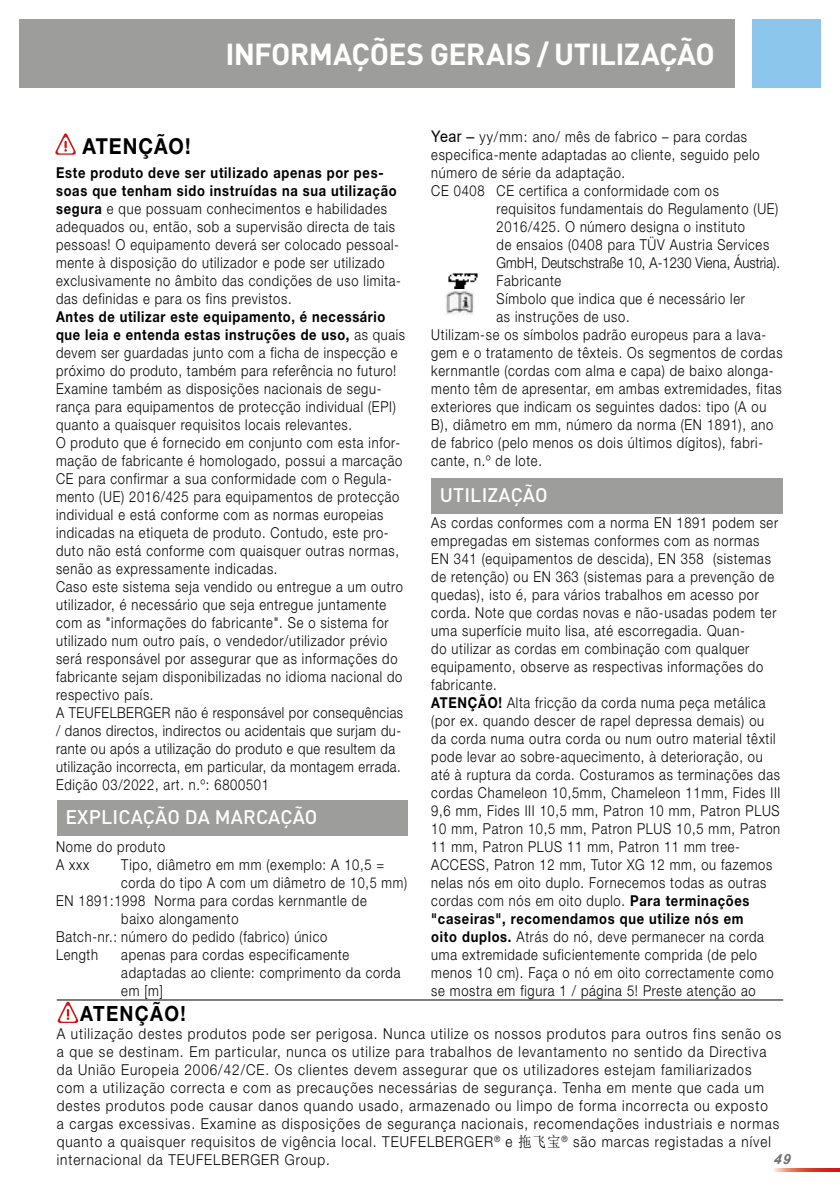
<style>
.page{position:relative;width:840px;height:1191px;background:#fff}
.page>*{position:absolute;margin:0;border:0;box-sizing:border-box;transform-origin:0 0}
.t1{font:700 30px "DIN Pro";letter-spacing:-.02em;color:#fff}
.t2{font:700 22px "Helvetica Neue LT";letter-spacing:.05em;color:#000;scale:.9 1}
.t3{font:700 21px "Helvetica Neue LT";letter-spacing:.07em;color:#000;scale:.9 1}
.t4{font:500 19.4px "DIN Pro";letter-spacing:.005em;color:#fff}
.t5{font:300 15px/18px "Helvetica Neue LT";letter-spacing:.055em;color:#000;scale:.86 1}
.t6{font:300 15px/18px "Helvetica Neue LT";letter-spacing:.055em;color:#000;scale:.9 1}
.t7{font:300 15px "Helvetica Neue LT";letter-spacing:.01em;color:#000;scale:.86 1}
.t8{font:300 15px "Helvetica Neue LT";letter-spacing:.055em;color:#000;scale:.84 1}
.t9{font:italic 700 14px "Arial";color:#706f6f}
.s1{font-weight:700}
.s2{font-family:"Arial";font-weight:400;font-size:16px}
.s3{font-family:"Sim Sun";font-weight:400}
</style>
<div class="page">
<svg style="left:773px;top:1168px;width:66px;height:3px"></svg>
<div style="left:20px;top:20px;width:714px;height:68px;background:#9d9d9c"></div>
<div style="left:751px;top:20px;width:68px;height:68px;background:#8cc6ed"></div>
<svg style="left:55px;top:133px;width:21px;height:22px"></svg>
<svg style="left:57px;top:1001px;width:22px;height:22px"></svg>
<hr style="left:57px;top:999px;width:725px;height:1px;background:#000">
<div style="left:57px;top:800px;width:350px;height:36px;background:#9d9d9c"></div>
<img style="left:448px;top:273px;width:29px;height:16px">
<img style="left:446px;top:291px;width:28px;height:24px">
<div style="left:431px;top:478px;width:351px;height:35px;background:#9d9d9c"></div>
<h1 class="t1" style="left:225px;top:29px;width:491px">INFORMAÇÕES GERAIS / UTILIZAÇÃO</h1>
<h2 class="t2" style="left:83px;top:132px;width:121px">ATENÇÃO!</h2>
<p class="t5" style="left:56px;top:163px;width:402px"><span class="s1">Este produto deve ser utilizado apenas por pes&shy;soas que tenham sido instruídas na sua utilização segura</span> e que possuam conhecimentos e habilidades adequados ou, então, sob a supervisão directa de tais pessoas! O equipamento deverá ser colocado pessoal&shy;mente à disposição do utilizador e pode ser utilizado exclusivamente no âmbito das condições de uso limita&shy;das definidas e para os fins previstos.</p>
<p class="t5" style="left:56px;top:307px;width:407px"><span class="s1">Antes de utilizar este equipamento, é necessário que leia e entenda estas instruções de uso,</span> as quais devem ser guardadas junto com a ficha de inspecção e próximo do produto, também para referência no futuro!<br>Examine também as disposições nacionais de segu&shy;rança para equipamentos de protecção individual (EPI) quanto a quaisquer requisitos locais relevantes.<br>O produto que é fornecido em conjunto com esta infor&shy;mação de fabricante é homologado, possui a marcação CE para confirmar a sua conformidade com o Regula&shy;mento (UE) 2016/425 para equipamentos de protecção individual e está conforme com as normas europeias indicadas na etiqueta de produto. Contudo, este pro&shy;duto não está conforme com quaisquer outras normas, senão as expressamente indicadas.<br>Caso este sistema seja vendido ou entregue a um outro utilizador, é necessário que seja entregue juntamente com as "informações do fabricante". Se o sistema for utilizado num outro país, o vendedor/utilizador prévio será responsável por assegurar que as informações do fabricante sejam disponibilizadas no idioma nacional do respectivo país.<br>A TEUFELBERGER não é responsável por consequências / danos directos, indirectos ou acidentais que surjam du&shy;rante ou após a utilização do produto e que resultem da utilização incorrecta, em particular, da montagem errada.<br>Edição 03/2022, art. n.º: 6800501</p>
<p class="t4" style="left:65px;top:801px;width:253px">EXPLICAÇÃO DA MARCAÇÃO</p>
<p class="t5" style="left:56px;top:837px;width:128px">Nome do produto<br>A xxx</p>
<p class="t5" style="left:121px;top:855px;width:307px">Tipo, diâmetro em mm (exemplo: A 10,5 =</p>
<p class="t8" style="left:121px;top:873px;width:341px">corda do tipo A com um diâmetro de 10,5 mm)</p>
<p class="t5" style="left:56px;top:891px;width:362px">EN 1891:1998 Norma para cordas kernmantle de</p>
<p class="t5" style="left:121px;top:909px;width:138px">baixo alongamento</p>
<p class="t5" style="left:56px;top:927px;width:317px">Batch-nr.: número do pedido (fabrico) único</p>
<p class="t5" style="left:56px;top:945px;width:50px">Length</p>
<p class="t5" style="left:121px;top:945px;width:326px">apenas para cordas especificamente adaptadas ao cliente: comprimento da corda em [m]</p>
<p class="t6" style="left:431px;top:127px;width:352px"><span class="s2">Year –</span> yy/mm: ano/ mês de fabrico – para cordas</p>
<p class="t5" style="left:431px;top:145px;width:383px">especifica-mente adaptadas ao cliente, seguido pelo</p>
<p class="t5" style="left:431px;top:163px;width:227px">número de série da adaptação.</p>
<p class="t5" style="left:431px;top:181px;width:336px">CE 0408 CE certifica a conformidade com os</p>
<p class="t5" style="left:496px;top:199px;width:329px">requisitos fundamentais do Regulamento (UE)</p>
<p class="t5" style="left:496px;top:217px;width:290px">2016/425. O número designa o instituto</p>
<p class="t5" style="left:496px;top:235px;width:318px">de ensaios (0408 para TÜV Austria Services</p>
<p class="t7" style="left:496px;top:254px;width:331px">GmbH, Deutschstraße 10, A-1230 Viena, Áustria).</p>
<p class="t5" style="left:496px;top:271px;width:77px">Fabricante</p>
<p class="t5" style="left:496px;top:289px;width:290px">Símbolo que indica que é necessário ler</p>
<p class="t5" style="left:496px;top:307px;width:156px">as instruções de uso.</p>
<p class="t5" style="left:431px;top:325px;width:391px">Utilizam-se os símbolos padrão europeus para a lava-</p>
<p class="t5" style="left:431px;top:343px;width:410px">gem e o tratamento de têxteis. Os segmentos de cordas</p>
<p class="t5" style="left:431px;top:361px;width:399px">kernmantle (cordas com alma e capa) de baixo alonga-</p>
<p class="t5" style="left:431px;top:379px;width:409px">mento têm de apresentar, em ambas extremidades, fitas</p>
<p class="t5" style="left:431px;top:397px;width:391px">exteriores que indicam os seguintes dados: tipo (A ou</p>
<p class="t5" style="left:431px;top:415px;width:399px">B), diâmetro em mm, número da norma (EN 1891), ano</p>
<p class="t5" style="left:431px;top:433px;width:387px">de fabrico (pelo menos os dois últimos dígitos), fabri-</p>
<p class="t5" style="left:431px;top:451px;width:130px">cante, n.º de lote.</p>
<p class="t4" style="left:439px;top:479px;width:109px">UTILIZAÇÃO</p>
<p class="t5" style="left:431px;top:513px;width:407px">As cordas conformes com a norma EN 1891 podem ser empregadas em sistemas conformes com as normas EN 341 (equipamentos de descida), EN 358 (sistemas de retenção) ou EN 363 (sistemas para a prevenção de quedas), isto é, para vários trabalhos em acesso por corda. Note que cordas novas e não-usadas podem ter uma superfície muito lisa, até escorregadia. Quan-<br>do utilizar as cordas em combinação com qualquer equipamento, observe as respectivas informações do fabricante.<br><span class="s1">ATENÇÃO!</span> Alta fricção da corda numa peça metálica (por ex. quando descer de rapel depressa demais) ou da corda numa outra corda ou num outro material têxtil pode levar ao sobre-aquecimento, à deterioração, ou até à ruptura da corda. Costuramos as terminações das cordas Chameleon 10,5mm, Chameleon 11mm, Fides III 9,6 mm, Fides III 10,5 mm, Patron 10 mm, Patron PLUS 10 mm, Patron 10,5 mm, Patron PLUS 10,5 mm, Patron 11 mm, Patron PLUS 11 mm, Patron 11 mm tree-ACCESS, Patron 12 mm, Tutor XG 12 mm, ou fazemos nelas nós em oito duplo. Fornecemos todas as outras cordas com nós em oito duplo. <span class="s1">Para terminações "caseiras", recomendamos que utilize nós em<br>oito duplos.</span> Atrás do nó, deve permanecer na corda uma extremidade suficientemente comprida (de pelo menos 10 cm). Faça o nó em oito correctamente como se mostra em figura 1 / página 5! Preste atenção ao</p>
<h3 class="t3" style="left:80px;top:1000px;width:119px">ATENÇÃO!</h3>
<p class="t6" style="left:57px;top:1024px;width:806px">A utilização destes produtos pode ser perigosa. Nunca utilize os nossos produtos para outros fins senão os a que se destinam. Em particular, nunca os utilize para trabalhos de levantamento no sentido da Directiva da União Europeia 2006/42/CE. Os clientes devem assegurar que os utilizadores estejam familiarizados com a utilização correcta e com as precauções necessárias de segurança. Tenha em mente que cada um destes produtos pode causar danos quando usado, armazenado ou limpo de forma incorrecta ou exposto<br>a cargas excessivas. Examine as disposições de segurança nacionais, recomendações industriais e normas quanto a quaisquer requisitos de vigência local. TEUFELBERGER<sup>®</sup> e <span class="s3">拖飞宝</span><sup>®</sup> são marcas registadas a nível internacional da TEUFELBERGER Group.</p>
<p class="t9" style="left:773px;top:1150px;width:20px">49</p>
</div>
